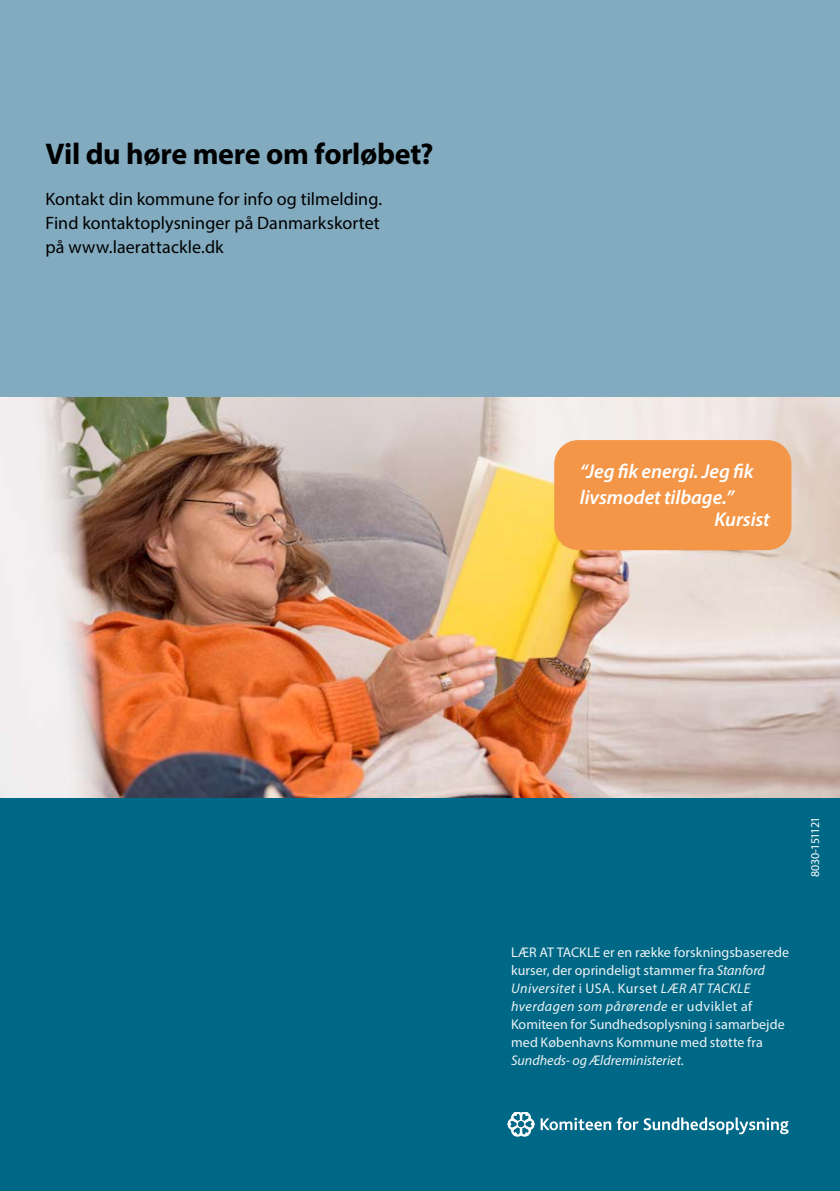
<style>
.page{position:relative;width:840px;height:1191px;background:#fff}
.page>*{position:absolute;margin:0;border:0;box-sizing:border-box;transform-origin:0 0}
.t1{font:700 30px "Myriad Pro";letter-spacing:-.01em;color:#000}
.t2{font:italic 600 20px/26px "Myriad Pro";letter-spacing:-.005em;color:#fff}
.t3{font:18px/24px "Myriad Pro";letter-spacing:.005em;color:#000}
.t4{font:14px/18px "Myriad Pro";letter-spacing:.005em;color:#edf3f4}
.t5{font:12px "Myriad Pro";letter-spacing:-.045em;color:#fff}
.s1{font-style:italic}
</style>
<div class="page">
<div style="left:0;top:0;width:839px;height:1185px;background:#82abc0"></div>
<img style="left:0;top:397px;width:839px;height:402px">
<div style="left:554px;top:440px;width:237px;height:110px;background:#f39648;border-radius:24px"></div>
<div style="left:0;top:799px;width:839px;height:392px;background:#006887"></div>
<svg style="left:507px;top:1112px;width:27px;height:24px"></svg>
<div style="left:516px;top:1119px;width:9px;height:9px;border:1px solid #fff;border-radius:50%"></div>
<svg style="left:540px;top:1117px;width:248px;height:17px"></svg>
<h1 class="t1" style="left:45px;top:135px;width:389px">Vil du høre mere om forløbet?</h1>
<p class="t3" style="left:45px;top:187px;width:338px">Kontakt din kommune for info og tilmelding.<br>Find kontaktoplysninger på Danmarkskortet på www.laerattackle.dk</p>
<h2 class="t2" style="left:579px;top:458px;width:175px">“Jeg fik energi. Jeg fik livsmodet tilbage.”</h2>
<h2 class="t2" style="left:714px;top:505px;width:57px">Kursist</h2>
<p class="t5" style="left:807px;top:877px;width:62px;rotate:-90deg">8030-151121</p>
<p class="t4" style="left:511px;top:943px;width:279px">LÆR AT TACKLE er en række forskningsbaserede kurser, der oprindeligt stammer fra <span class="s1">Stanford Universitet</span> i USA. Kurset <span class="s1">LÆR AT TACKLE hverdagen som pårørende</span> er udviklet af Komiteen for Sundhedsoplysning i samarbejde med Københavns Kommune med støtte fra <span class="s1">Sundheds- og Ældreministeriet</span>.</p>
</div>
